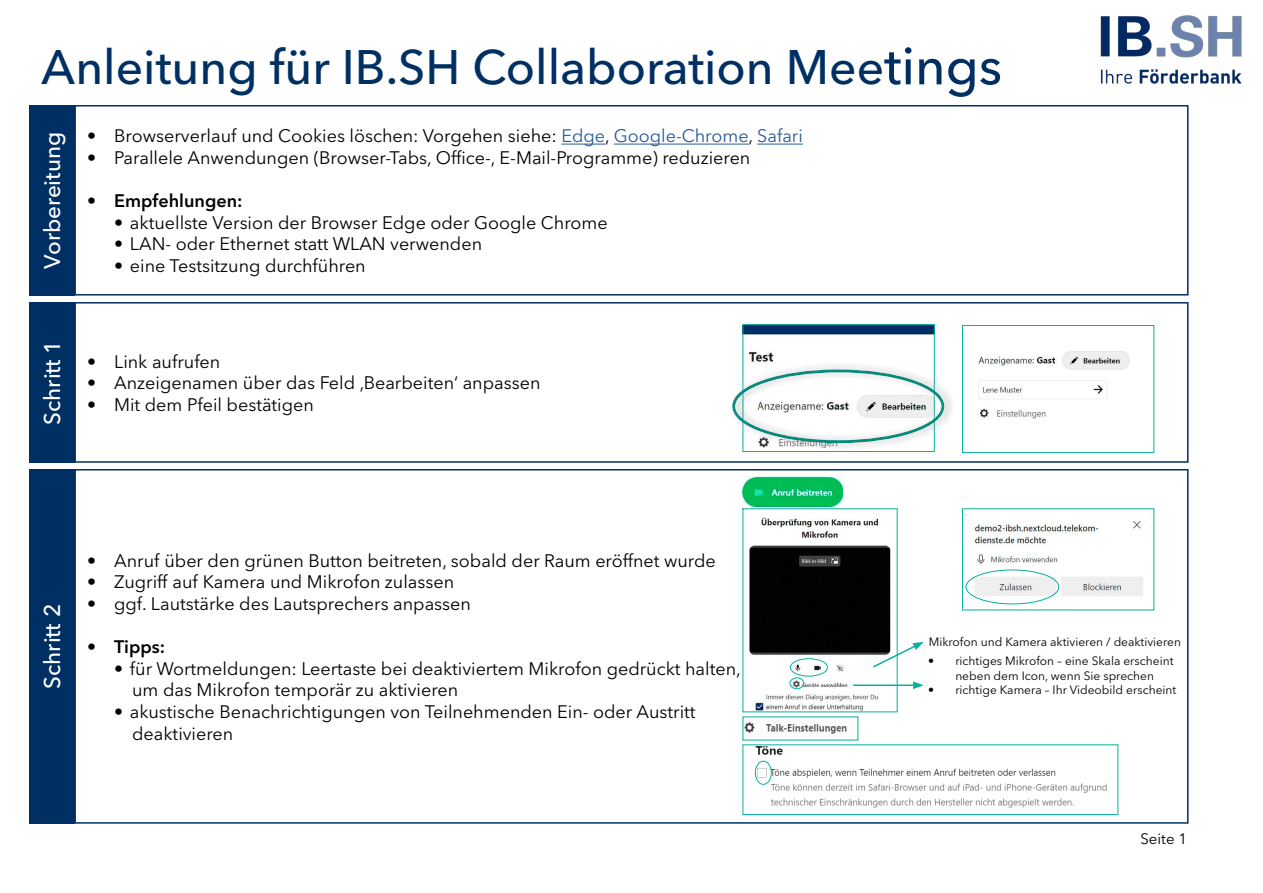
<style>
.page{position:relative;width:1263px;height:893px;background:#fff}
.page>*{position:absolute;margin:0;border:0;box-sizing:border-box;transform-origin:0 0}
.t1{font:500 48px "Avenir Next LT Pro";color:#003063}
.t2{font:500 22.5px "Avenir Next LT Pro";color:#fff}
.t3{font:18px/21.6px "Avenir Next LT Pro";color:#000}
.t4{font:600 18px "Avenir Next LT Pro";color:#000}
.t5{font:15px "Avenir Next LT Pro";color:#000}
.t6{font:12px/14.4px "Avenir Next LT Pro";color:#000}
.s1{font-size:52.5px}
.s2{color:#275b9b}
</style>
<div class="page">
<div style="left:74px;top:302px;width:1114px;height:161px;border:2px solid #003063"></div>
<hr style="left:561px;top:144px;width:44px;height:1px;background:#275b9b">
<hr style="left:614px;top:144px;width:135px;height:1px;background:#275b9b">
<hr style="left:757px;top:144px;width:46px;height:1px;background:#275b9b">
<div style="left:74px;top:105px;width:1114px;height:191px;border:2px solid #003063"></div>
<img style="left:1101px;top:15px;width:140px;height:69px">
<div style="left:29px;top:105px;width:45px;height:191px;background:#003063"></div>
<div style="left:29px;top:302px;width:45px;height:161px;background:#003063"></div>
<img style="left:744px;top:326px;width:189px;height:33px">
<div style="left:742px;top:324px;width:193px;height:128px;border:1px solid #08b0a0"></div>
<img style="left:977px;top:351px;width:153px;height:68px">
<div style="left:962px;top:325px;width:192px;height:128px;border:1px solid #08b0a0"></div>
<div style="left:74px;top:469px;width:1114px;height:355px;border:2px solid #003063"></div>
<div style="left:29px;top:469px;width:45px;height:355px;background:#003063"></div>
<div style="left:723px;top:360px;width:230px;height:93px;background:#fff;opacity:.75"></div>
<div style="left:720px;top:359px;width:236px;height:86px;background:#000;opacity:.22"></div>
<img style="left:742px;top:475px;width:101px;height:31px">
<img style="left:749px;top:517px;width:142px;height:193px">
<hr style="left:853px;top:684px;width:62px;height:2px;background:#08b0a0">
<svg style="left:913px;top:681px;width:10px;height:8px"></svg>
<svg style="left:871px;top:642px;width:52px;height:27px"></svg>
<div style="left:790px;top:658px;width:38px;height:18px;border:1px solid #08b0a0;border-radius:50%"></div>
<div style="left:789px;top:677px;width:15px;height:12px;border:1px solid #08b0a0;border-radius:50%"></div>
<img style="left:965px;top:514px;width:178px;height:90px">
<div style="left:966px;top:570px;width:93px;height:34px;border:1px solid #08b0a0;border-radius:50%"></div>
<img style="left:754px;top:746px;width:353px;height:62px">
<div style="left:742px;top:744px;width:376px;height:71px;border:1px solid #08b0a0"></div>
<div style="left:755px;top:761px;width:17px;height:24px;border:1px solid #08b0a0;border-radius:50%"></div>
<img style="left:744px;top:722px;width:103px;height:12px">
<h1 class="t1" style="left:41px;top:39px;width:962px">Anleitung für IB.SH Collaboration Mee<span class="s1">tings</span></h1>
<p class="t2" style="left:39px;top:269px;width:138px;rotate:-90deg">Vorbereitung</p>
<p class="t3" style="left:87px;top:125px;width:717px">• Browserverlauf und Cookies löschen: Vorgehen siehe: <span class="s2">Edge</span>, <span class="s2">Google-Chrome</span>, <span class="s2">Safari</span></p>
<p class="t3" style="left:87px;top:147px;width:665px">• Parallele Anwendungen (Browser-Tabs, Office-, E-Mail-Programme) reduzieren</p>
<p class="t4" style="left:87px;top:190px;width:157px">• Empfehlungen:</p>
<p class="t3" style="left:114px;top:212px;width:495px">• aktuellste Version der Browser Edge oder Google Chrome</p>
<p class="t3" style="left:114px;top:233px;width:369px">• LAN- oder Ethernet statt WLAN verwenden</p>
<p class="t3" style="left:114px;top:255px;width:253px">• eine Testsitzung durchführen</p>
<p class="t2" style="left:39px;top:425px;width:86px;rotate:-90deg">Schritt 1</p>
<p class="t3" style="left:87px;top:351px;width:135px">• Link aufrufen</p>
<p class="t3" style="left:87px;top:372px;width:455px">• Anzeigenamen über das Feld ‚Bearbeiten‘ anpassen</p>
<p class="t3" style="left:87px;top:394px;width:228px">• Mit dem Pfeil bestätigen</p>
<p class="t2" style="left:39px;top:689px;width:86px;rotate:-90deg">Schritt 2</p>
<p class="t3" style="left:87px;top:550px;width:630px">• Anruf über den grünen Button beitreten, sobald der Raum eröffnet wurde</p>
<p class="t3" style="left:87px;top:571px;width:369px">• Zugriff auf Kamera und Mikrofon zulassen</p>
<p class="t3" style="left:87px;top:593px;width:385px">• ggf. Lautstärke des Lautsprechers anpassen</p>
<p class="t4" style="left:87px;top:636px;width:80px">• Tipps:</p>
<p class="t3" style="left:132px;top:658px;width:610px;text-indent:-18px">• für Wortmeldungen: Leertaste bei deaktiviertem Mikrofon gedrückt halten, um das Mikrofon temporär zu aktivieren</p>
<p class="t3" style="left:132px;top:701px;width:565px;text-indent:-18px">• akustische Benachrichtigungen von Teilnehmenden Ein- oder Austritt deaktivieren</p>
<p class="t6" style="left:929px;top:635px;width:254px">Mikrofon und Kamera aktivieren / deaktivieren</p>
<p class="t6" style="left:955px;top:654px;width:220px;text-indent:-27px">• richtiges Mikrofon – eine Skala erscheint neben dem Icon, wenn Sie sprechen</p>
<p class="t6" style="left:928px;top:683px;width:249px">• richtige Kamera – Ihr Videobild erscheint</p>
<p class="t5" style="left:1140px;top:830px;width:48px">Seite 1</p>
</div>
